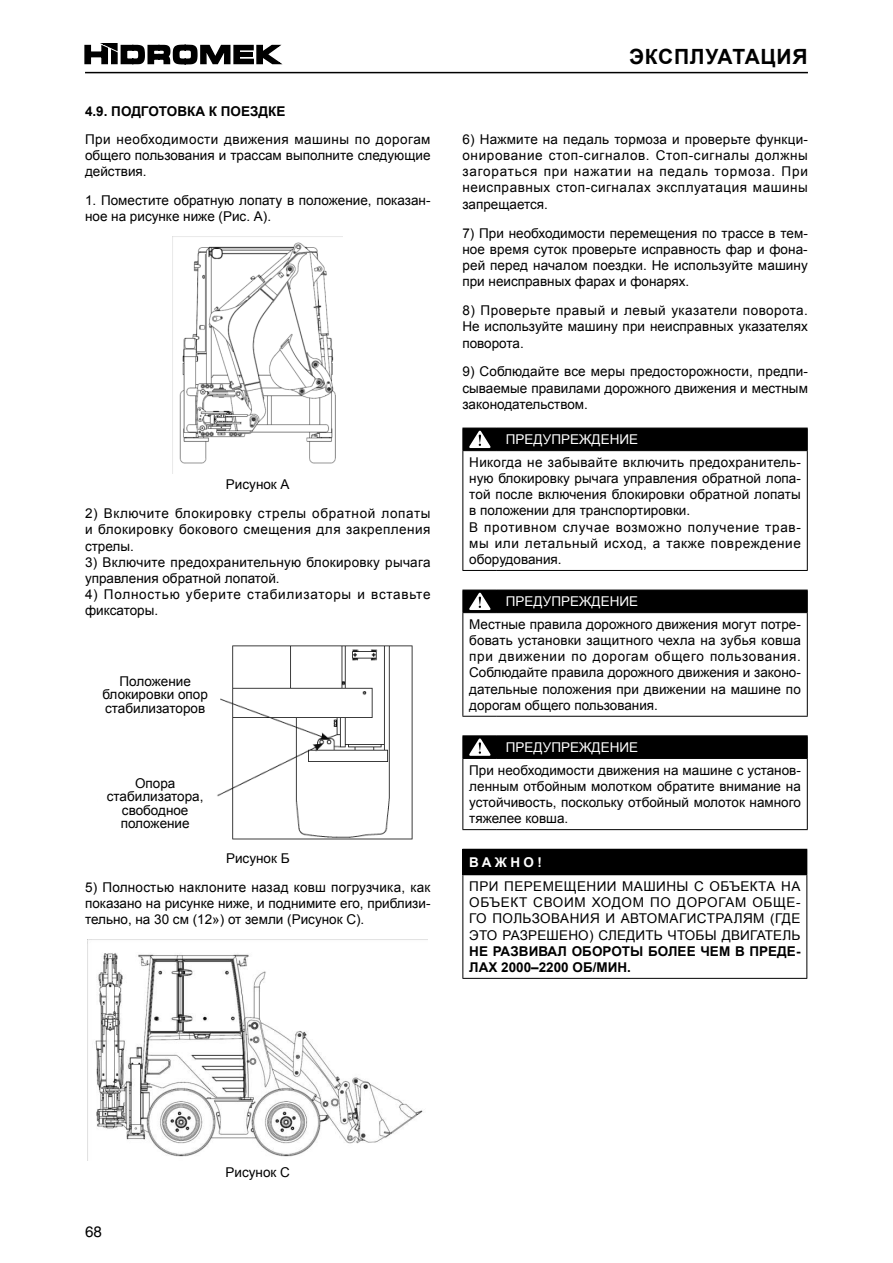
<style>
.page{position:relative;width:893px;height:1263px;background:#fff}
.page>*{position:absolute;margin:0;border:0;box-sizing:border-box;transform-origin:0 0}
.t1{font:700 21px "Arial";letter-spacing:.035em;color:#000}
.t2{font:15px "Helios C";color:#000}
.t3{font:13.5px/16.2px "Arial";color:#000;text-align:justify}
.t4{font:700 13.5px/16.2px "Arial";color:#000}
.t5{font:13.5px/16.2px "Arial";letter-spacing:.055em;color:#000}
.t6{font:13.5px "Arial";color:#fff}
.t7{font:700 13.5px "Arial";letter-spacing:.25em;color:#fff}
</style>
<div class="page">
<svg style="left:84px;top:43px;width:199px;height:22px"></svg>
<hr style="left:85px;top:72px;width:723px;height:1px;background:#000">
<img style="left:179px;top:242px;width:157px;height:222px">
<img style="left:217px;top:645px;width:196px;height:195px">
<img style="left:95px;top:953px;width:328px;height:204px">
<hr style="left:462px;top:451px;width:1px;height:119px;background:#000">
<hr style="left:807px;top:451px;width:1px;height:119px;background:#000">
<hr style="left:462px;top:570px;width:35px;height:1px;background:#000">
<hr style="left:497px;top:570px;width:311px;height:1px;background:#000">
<svg style="left:462px;top:428px;width:346px;height:23px;background:#070707"></svg>
<hr style="left:462px;top:613px;width:1px;height:103px;background:#000">
<hr style="left:807px;top:613px;width:1px;height:103px;background:#000">
<hr style="left:462px;top:716px;width:35px;height:1px;background:#000">
<hr style="left:497px;top:716px;width:311px;height:1px;background:#000">
<svg style="left:462px;top:590px;width:346px;height:23px;background:#070707"></svg>
<hr style="left:462px;top:735px;width:35px;height:1px;background:#000">
<hr style="left:497px;top:735px;width:311px;height:1px;background:#000">
<hr style="left:462px;top:758px;width:35px;height:1px;background:#000">
<hr style="left:462px;top:759px;width:1px;height:70px;background:#000">
<hr style="left:497px;top:758px;width:311px;height:1px;background:#000">
<hr style="left:807px;top:759px;width:1px;height:70px;background:#000">
<hr style="left:462px;top:829px;width:35px;height:1px;background:#000">
<hr style="left:497px;top:829px;width:311px;height:1px;background:#000">
<div style="left:462px;top:736px;width:346px;height:22px;background:#000"></div>
<div style="left:463px;top:849px;width:344px;height:26px;background:#000"></div>
<hr style="left:462px;top:849px;width:345px;height:1px;background:#000">
<svg style="left:462px;top:850px;width:1px;height:24px"></svg>
<hr style="left:462px;top:874px;width:345px;height:1px;background:#000">
<hr style="left:462px;top:875px;width:1px;height:103px;background:#000">
<hr style="left:806px;top:875px;width:1px;height:103px;background:#000">
<hr style="left:462px;top:978px;width:345px;height:1px;background:#000">
<p class="t4" style="left:85px;top:103px;width:202px">4.9. ПОДГОТОВКА К ПОЕЗДКЕ</p>
<p class="t3" style="left:85px;top:131px;width:347px">При необходимости движения машины по дорогам общего пользования и трассам выполните следующие действия.</p>
<p class="t3" style="left:85px;top:192px;width:347px">1. Поместите обратную лопату в положение, показан&shy;ное на рисунке ниже (Рис. А).</p>
<p class="t3" style="left:226px;top:476px;width:65px">Рисунок А</p>
<p class="t3" style="left:85px;top:505px;width:347px">2) Включите блокировку стрелы обратной лопаты и блокировку бокового смещения для закрепления стрелы.</p>
<p class="t3" style="left:85px;top:554px;width:347px">3) Включите предохранительную блокировку рычага управления обратной лопатой.</p>
<p class="t5" style="left:85px;top:586px;width:347px">4) Полностью уберите стабилизаторы и вставьте фиксаторы.</p>
<p class="t3" style="left:103px;top:674px;width:107px;line-height:13.5px;text-align:center">Положение блокировки опор стабилизаторов</p>
<p class="t3" style="left:107px;top:776px;width:98px;line-height:13.5px;text-align:center">Опора стабилизатора, свободное положение</p>
<p class="t3" style="left:226px;top:850px;width:65px">Рисунок Б</p>
<p class="t3" style="left:85px;top:879px;width:347px">5) Полностью наклоните назад ковш погрузчика, как показано на рисунке ниже, и поднимите его, приблизи&shy;тельно, на 30 см (12») от земли (Рисунок C).</p>
<h1 class="t1" style="left:629px;top:42px;width:180px">ЭКСПЛУАТАЦИЯ</h1>
<p class="t3" style="left:462px;top:131px;width:347px">6) Нажмите на педаль тормоза и проверьте функци&shy;онирование стоп-сигналов. Стоп-сигналы должны загораться при нажатии на педаль тормоза. При неисправных стоп-сигналах эксплуатация машины запрещается.</p>
<p class="t3" style="left:462px;top:225px;width:347px">7) При необходимости перемещения по трассе в тем&shy;ное время суток проверьте исправность фар и фона&shy;рей перед началом поездки. Не используйте машину при неисправных фарах и фонарях.</p>
<p class="t3" style="left:462px;top:302px;width:347px">8) Проверьте правый и левый указатели поворота.<br>Не используйте машину при неисправных указателях поворота.</p>
<p class="t3" style="left:462px;top:364px;width:347px">9) Соблюдайте все меры предосторожности, предпи&shy;сываемые правилами дорожного движения и местным законодательством.</p>
<p class="t6" style="left:506px;top:430px;width:134px">ПРЕДУПРЕЖДЕНИЕ</p>
<p class="t3" style="left:469px;top:454px;width:333px;text-align:left">Никогда не забывайте включить предохранитель&shy;ную блокировку рычага управления обратной лопа&shy;той после включения блокировки обратной лопаты в положении для транспортировки.<br>В противном случае возможно получение трав&shy;мы или летальный исход, а также повреждение оборудования.</p>
<p class="t6" style="left:506px;top:592px;width:134px">ПРЕДУПРЕЖДЕНИЕ</p>
<p class="t3" style="left:469px;top:616px;width:333px">Местные правила дорожного движения могут потре&shy;бовать установки защитного чехла на зубья ковша при движении по дорогам общего пользования.<br>Соблюдайте правила дорожного движения и законо&shy;дательные положения при движении на машине по дорогам общего пользования.</p>
<p class="t6" style="left:506px;top:738px;width:134px">ПРЕДУПРЕЖДЕНИЕ</p>
<p class="t3" style="left:469px;top:762px;width:333px">При необходимости движения на машине с установ&shy;ленным отбойным молотком обратите внимание на устойчивость, поскольку отбойный молоток намного тяжелее ковша.</p>
<p class="t7" style="left:469px;top:853px;width:74px">ВАЖНО!</p>
<p class="t3" style="left:469px;top:878px;width:333px">ПРИ ПЕРЕМЕЩЕНИИ МАШИНЫ С ОБЪЕКТА НА ОБЪЕКТ СВОИМ ХОДОМ ПО ДОРОГАМ ОБЩЕ-ГО ПОЛЬЗОВАНИЯ И АВТОМАГИСТРАЛЯМ (ГДЕ ЭТО РАЗРЕШЕНО) СЛЕДИТЬ ЧТОБЫ ДВИГАТЕЛЬ</p>
<p class="t4" style="left:469px;top:943px;width:333px">НЕ РАЗВИВАЛ ОБОРОТЫ БОЛЕЕ ЧЕМ В ПРЕДЕ-<br>ЛАХ 2000–2200 ОБ/МИН.</p>
<p class="t2" style="left:85px;top:1223px;width:18px">68</p>
<p class="t3" style="left:226px;top:1164px;width:66px">Рисунок С</p>
</div>
